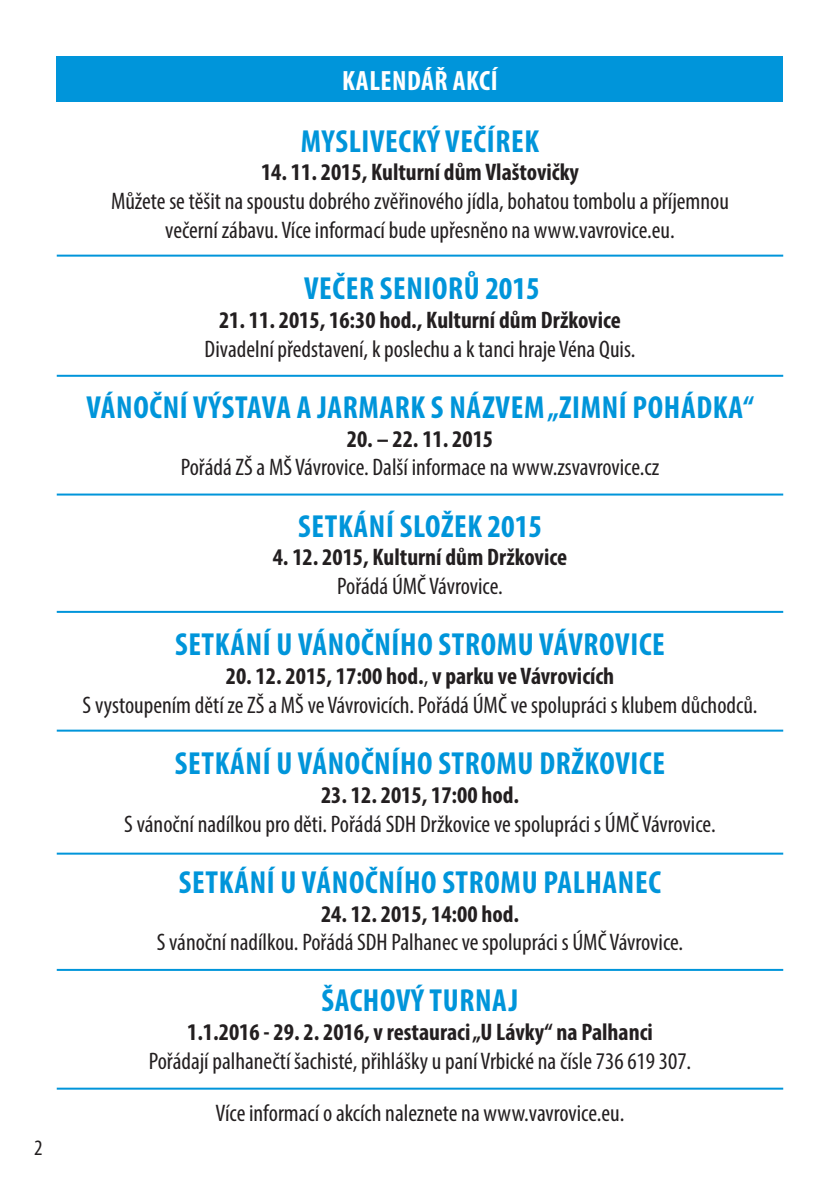
<style>
.page{position:relative;width:840px;height:1191px;background:#fff}
.page>*{position:absolute;margin:0;border:0;box-sizing:border-box;transform-origin:0 0}
.t1{font:700 condensed 32px "Myriad Pro";letter-spacing:.02em;color:#0095da}
.t2{font:700 condensed 28px "Myriad Pro";letter-spacing:.02em;color:#fff}
.t3{font:condensed 24px/28.8px "Myriad Pro";color:#231f20;text-align:center}
.t4{font:700 condensed 24px "Myriad Pro";color:#231f20}
.t5{font:condensed 22px "Myriad Pro";color:#231f20}
.s1{font-weight:700}
</style>
<div class="page">
<div style="left:57px;top:57px;width:725px;height:45px;background:#0095da"></div>
<hr style="left:57px;top:729px;width:725px;height:2px;background:#0095da">
<hr style="left:57px;top:1087px;width:725px;height:2px;background:#0095da">
<hr style="left:57px;top:493px;width:725px;height:2px;background:#0095da">
<hr style="left:57px;top:255px;width:725px;height:2px;background:#0095da">
<hr style="left:57px;top:375px;width:725px;height:2px;background:#0095da">
<hr style="left:57px;top:611px;width:725px;height:2px;background:#0095da">
<hr style="left:57px;top:852px;width:725px;height:2px;background:#0095da">
<hr style="left:57px;top:969px;width:725px;height:2px;background:#0095da">
<p class="t5" style="left:34px;top:1139px;width:10px">2</p>
<p class="t2" style="left:342px;top:70px;width:157px">KALENDÁŘ AKCÍ</p>
<h1 class="t1" style="left:301px;top:129px;width:239px">MYSLIVECKÝ VEČÍREK</h1>
<p class="t4" style="left:261px;top:163px;width:319px">14. 11. 2015, Kulturní dům Vlaštovičky</p>
<p class="t3" style="left:111px;top:189px;width:619px">Můžete se těšit na spoustu dobrého zvěřinového jídla, bohatou tombolu a příjemnou večerní zábavu. Více informací bude upřesněno na www.vavrovice.eu.</p>
<h1 class="t1" style="left:304px;top:276px;width:237px">VEČER SENIORŮ 2015</h1>
<p class="t4" style="left:219px;top:311px;width:403px">21. 11. 2015, 16:30 hod., Kulturní dům Držkovice</p>
<p class="t3" style="left:204px;top:337px;width:432px">Divadelní představení, k poslechu a k tanci hraje Véna Quis.</p>
<h1 class="t1" style="left:86px;top:395px;width:668px">VÁNOČNÍ VÝSTAVA A JARMARK S NÁZVEM „ZIMNÍ POHÁDKA“</h1>
<p class="t4" style="left:346px;top:429px;width:148px">20. – 22. 11. 2015</p>
<p class="t3" style="left:181px;top:455px;width:479px">Pořádá ZŠ a MŠ Vávrovice. Další informace na www.zsvavrovice.cz</p>
<h1 class="t1" style="left:298px;top:514px;width:245px">SETKÁNÍ SLOŽEK 2015</h1>
<p class="t4" style="left:272px;top:548px;width:296px">4. 12. 2015, Kulturní dům Držkovice</p>
<p class="t3" style="left:337px;top:574px;width:167px">Pořádá ÚMČ Vávrovice.</p>
<h1 class="t1" style="left:175px;top:632px;width:491px">SETKÁNÍ U VÁNOČNÍHO STROMU VÁVROVICE</h1>
<p class="t3" style="left:83px;top:664px;width:676px"><span class="s1">20. 12. 2015, 17:00 hod.</span>, <span class="s1">v parku ve Vávrovicích<br></span>S vystoupením dětí ze ZŠ a MŠ ve Vávrovicích. Pořádá ÚMČ ve spolupráci s klubem důchodců.</p>
<h1 class="t1" style="left:175px;top:751px;width:491px">SETKÁNÍ U VÁNOČNÍHO STROMU DRŽKOVICE</h1>
<p class="t4" style="left:321px;top:785px;width:199px">23. 12. 2015, 17:00 hod.</p>
<p class="t3" style="left:124px;top:811px;width:592px">S vánoční nadílkou pro děti. Pořádá SDH Držkovice ve spolupráci s ÚMČ Vávrovice.</p>
<h1 class="t1" style="left:179px;top:870px;width:483px">SETKÁNÍ U VÁNOČNÍHO STROMU PALHANEC</h1>
<p class="t4" style="left:321px;top:904px;width:199px">24. 12. 2015, 14:00 hod.</p>
<p class="t3" style="left:157px;top:930px;width:528px">S vánoční nadílkou. Pořádá SDH Palhanec ve spolupráci s ÚMČ Vávrovice.</p>
<h1 class="t1" style="left:321px;top:988px;width:198px">ŠACHOVÝ TURNAJ</h1>
<p class="t4" style="left:187px;top:1023px;width:467px">1.1.2016 - 29. 2. 2016, v restauraci „U Lávky“ na Palhanci</p>
<p class="t3" style="left:149px;top:1037px;width:543px;line-height:51.4px">Pořádají palhanečtí šachisté, přihlášky u paní Vrbické na čísle 736 619 307.<br>Více informací o akcích naleznete na www.vavrovice.eu.</p>
</div>
